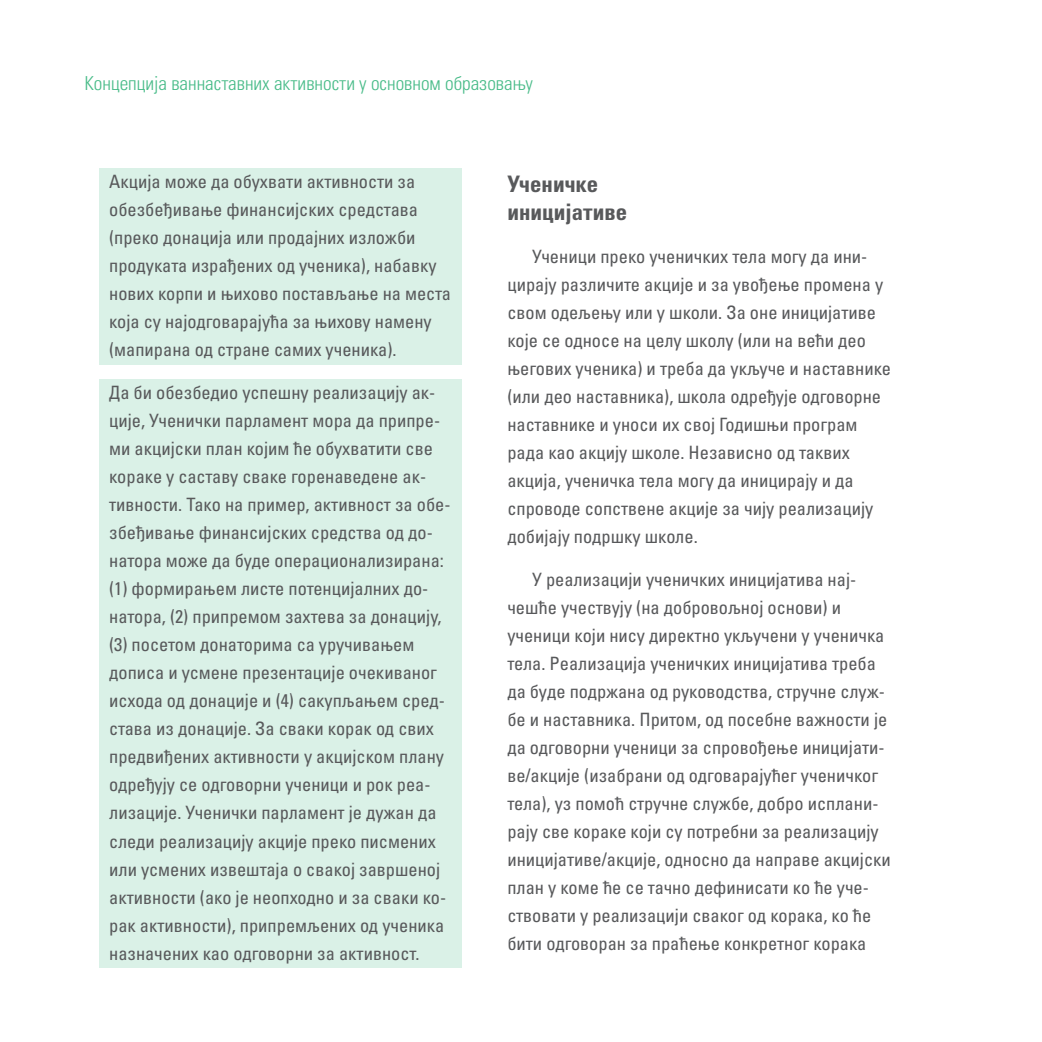
<style>
.page{position:relative;width:1042px;height:1042px;background:#fff}
.page>*{position:absolute;margin:0;border:0;box-sizing:border-box;transform-origin:0 0}
.t1{font:22.75px/28px "Univers LTCYR 67 Bold Cond";color:#58595b}
.t2{font:19.25px "Univers LTCYR 47 Light Cond";color:#48bb88}
.t3{font:condensed 18.38px/28px "Univers LTCYR 57";color:#58595b}
</style>
<div class="page">
<div style="left:99px;top:169px;width:362px;height:196px;background:#daf1e7"></div>
<div style="left:99px;top:380px;width:362px;height:588px;background:#daf1e7"></div>
<p class="t2" style="left:84px;top:70px;width:450px">Концепција ваннаставних активности у основном образовању</p>
<p class="t3" style="left:109px;top:167px;width:343px">Акција може да обухвати активности за обезбеђивање финансијских средстава (преко донација или продајних изложби продуката израђених од ученика), набавку нових корпи и њихово постављање на места која су најодговарајућа за њихову намену (мапирана од стране самих ученика).</p>
<p class="t3" style="left:109px;top:378px;width:343px">Да би обезбедио успешну реализацију ак&shy;ције, Ученички парламент мора да припре&shy;ми акцијски план којим ће обухватити све кораке у саставу сваке горенаведене ак&shy;тивности. Тако на пример, активност за обе&shy;збеђивање финансијских средства од до&shy;натора може да буде операционализирана: (1) формирањем листе потенцијалних до&shy;натора, (2) припремом захтева за донацију, (3) посетом донаторима са уручивањем дописа и усмене презентације очекиваног исхода од донације и (4) сакупљањем сред&shy;става из донације. За сваки корак од свих предвиђених активности у акцијском плану одређују се одговорни ученици и рок реа&shy;лизације. Ученички парламент је дужан да следи реализацију акције преко писмених или усмених извештаја о свакој завршеној активности (ако је неопходно и за сваки ко&shy;рак активности), припремљених од ученика назначених као одговорни за активност.</p>
<p class="t1" style="left:507px;top:169px;width:121px">Ученичке иницијативе</p>
<p class="t3" style="left:507px;top:242px;width:385px;text-indent:25px">Ученици преко ученичких тела могу да ини&shy;цирају различите акције и за увођење промена у свом одељењу или у школи. За оне иницијативе које се односе на целу школу (или на већи део његових ученика) и треба да укључе и наставнике (или део наставника), школа одређује одговорне наставнике и уноси их свој Годишњи програм рада као акцију школе. Независно од таквих акција, ученичка тела могу да иницирају и да спроводе сопствене акције за чију реализацију добијају подршку школе.</p>
<p class="t3" style="left:507px;top:565px;width:385px;text-indent:25px">У реализацији ученичких иницијатива нај&shy;чешће учествују (на добровољној основи) и ученици који нису директно укључени у ученичка тела. Реализација ученичких иницијатива треба да буде подржана од руководства, стручне служ&shy;бе и наставника. Притом, од посебне важности је да одговорни ученици за спровођење иницијати&shy;ве/акције (изабрани од одговарајућег ученичког тела), уз помоћ стручне службе, добро исплани&shy;рају све кораке који су потребни за реализацију иницијативе/акције, односно да направе акцијски план у коме ће се тачно дефинисати ко ће уче&shy;ствовати у реализацији сваког од корака, ко ће бити одговоран за праћење конкретног корака</p>
</div>
